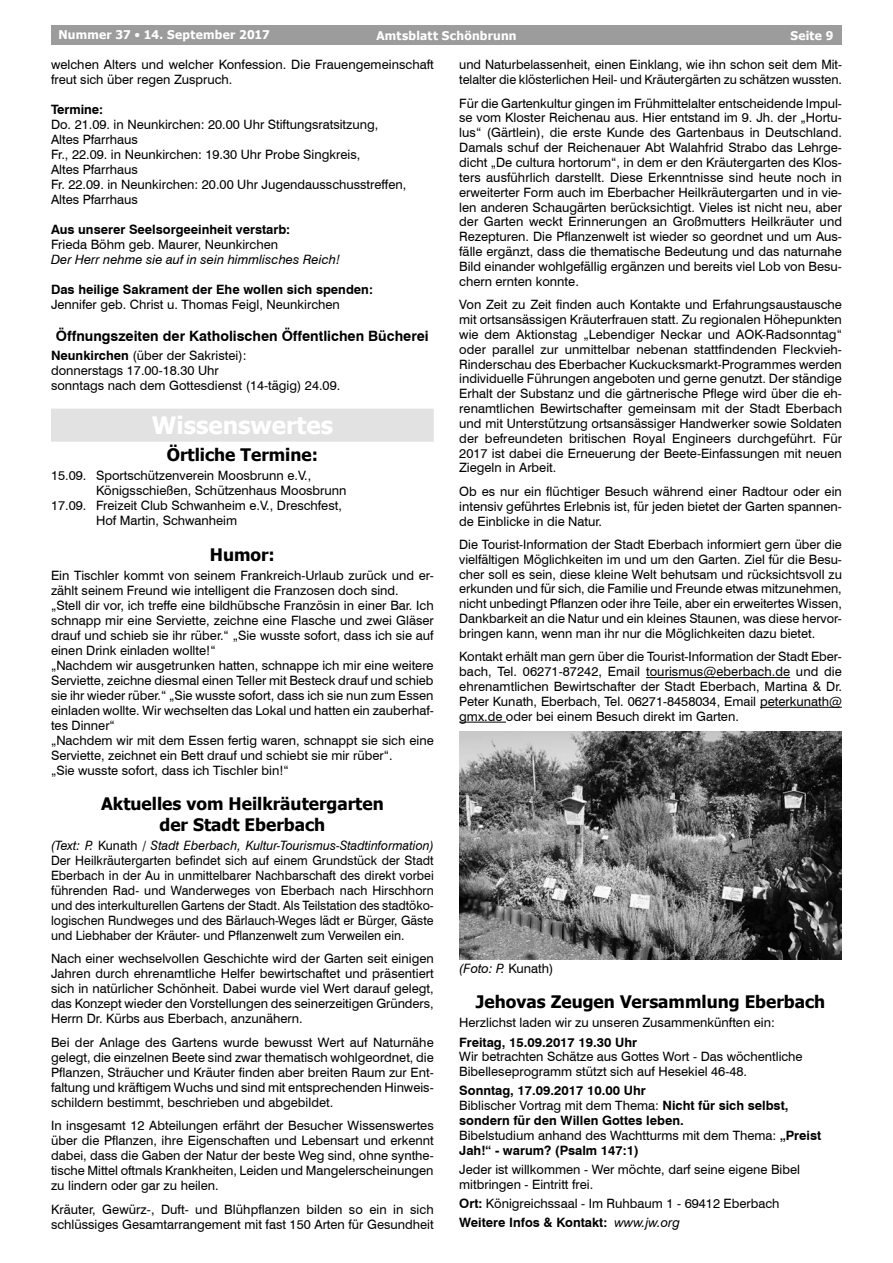
<style>
.page{position:relative;width:893px;height:1263px;background:#fff}
.page>*{position:absolute;margin:0;border:0;box-sizing:border-box;transform-origin:0 0}
.t1{font:700 24px "Tahoma";color:#fff}
.t2{font:700 17.25px/20.4px "Tahoma";color:#000;text-align:center}
.t3{font:700 14.25px "Swiss 721 BT";color:#000}
.t4{font:12.9px/14.9px "Swiss 721 BT";color:#000}
.t5{font:12.9px/15px "Swiss 721 BT";color:#000;text-align:justify;scale:.96 1}
.t6{font:700 12.9px/14.9px "Swiss 721 BT";color:#000}
.t7{font:italic 12.9px "Swiss 721 BT";color:#000}
.t8{font:700 12px "Tahoma";letter-spacing:.02em;color:#fff}
.s1{font-size:9px}
.s2{font-weight:700}
.s3{font-style:italic}
.s4{font-style:normal}
.s5{font-weight:400}
</style>
<div class="page">
<div style="left:51px;top:26px;width:791px;height:19px;background:#9c9c9c"></div>
<hr style="left:646px;top:677px;width:144px;height:1px;background:#000">
<hr style="left:760px;top:707px;width:82px;height:1px;background:#000">
<hr style="left:459px;top:722px;width:47px;height:1px;background:#000">
<div style="left:51px;top:409px;width:383px;height:33px;background:#e2e2e2"></div>
<img style="left:459px;top:732px;width:383px;height:228px">
<p class="t8" style="left:58px;top:27px;width:213px">Nummer 37 <span class="s1">•</span> 14. September 2017</p>
<p class="t8" style="left:376px;top:27px;width:142px">Amtsblatt Schönbrunn</p>
<p class="t8" style="left:790px;top:27px;width:45px">Seite 9</p>
<p class="t4" style="left:459px;top:57px;width:384px">und Naturbelassenheit, einen Einklang, wie ihn schon seit dem Mit&shy;telalter die klösterlichen Heil- und Kräutergärten zu schätzen wussten.</p>
<p class="t4" style="left:459px;top:95px;width:384px;text-align:justify">Für die Gartenkultur gingen im Frühmittelalter entscheidende Impul&shy;se vom Kloster Reichenau aus. Hier entstand im 9. Jh. der „Hortu&shy;lus“ (Gärtlein), die erste Kunde des Gartenbaus in Deutschland.<br>Damals schuf der Reichenauer Abt Walahfrid Strabo das Lehrge&shy;dicht „De cultura hortorum“, in dem er den Kräutergarten des Klos&shy;ters ausführlich darstellt. Diese Erkenntnisse sind heute noch in erweiterter Form auch im Eberbacher Heilkräutergarten und in vie&shy;len anderen Schaugärten berücksichtigt. Vieles ist nicht neu, aber der Garten weckt Erinnerungen an Großmutters Heilkräuter und Rezepturen. Die Pflanzenwelt ist wieder so geordnet und um Aus&shy;fälle ergänzt, dass die thematische Bedeutung und das naturnahe Bild einander wohlgefällig ergänzen und bereits viel Lob von Besu&shy;chern ernten konnte.</p>
<p class="t4" style="left:459px;top:297px;width:384px;text-align:justify">Von Zeit zu Zeit finden auch Kontakte und Erfahrungsaustausche mit ortsansässigen Kräuterfrauen statt. Zu regionalen Höhepunkten wie dem Aktionstag „Lebendiger Neckar und AOK-Radsonntag“ oder parallel zur unmittelbar nebenan stattfindenden Fleckvieh-Rinderschau des Eberbacher Kuckucksmarkt-Programmes werden individuelle Führungen angeboten und gerne genutzt. Der ständige Erhalt der Substanz und die gärtnerische Pflege wird über die eh&shy;renamtlichen Bewirtschafter gemeinsam mit der Stadt Eberbach und mit Unterstützung ortsansässiger Handwerker sowie Soldaten der befreundeten britischen Royal Engineers durchgeführt. Für 2017 ist dabei die Erneuerung der Beete-Einfassungen mit neuen Ziegeln in Arbeit.</p>
<p class="t4" style="left:459px;top:483px;width:384px;text-align:justify">Ob es nur ein flüchtiger Besuch während einer Radtour oder ein intensiv geführtes Erlebnis ist, für jeden bietet der Garten spannen&shy;de Einblicke in die Natur.</p>
<p class="t4" style="left:459px;top:536px;width:384px;text-align:justify">Die Tourist-Information der Stadt Eberbach informiert gern über die vielfältigen Möglichkeiten im und um den Garten. Ziel für die Besu&shy;cher soll es sein, diese kleine Welt behutsam und rücksichtsvoll zu erkunden und für sich, die Familie und Freunde etwas mitzunehmen, nicht unbedingt Pflanzen oder ihre Teile, aber ein erweitertes Wissen, Dankbarkeit an die Natur und ein kleines Staunen, was diese hervor&shy;bringen kann, wenn man ihr nur die Möglichkeiten dazu bietet.</p>
<p class="t4" style="left:459px;top:649px;width:384px;text-align:justify">Kontakt erhält man gern über die Tourist-Information der Stadt Eber&shy;bach, Tel. 06271-87242, Email tourismus@eberbach.de und die ehrenamtlichen Bewirtschafter der Stadt Eberbach, Martina &amp; Dr.<br>Peter Kunath, Eberbach, Tel. 06271-8458034, Email peterkunath@ gmx.de oder bei einem Besuch direkt im Garten.</p>
<p class="t4" style="left:51px;top:57px;width:384px">welchen Alters und welcher Konfession. Die Frauengemeinschaft freut sich über regen Zuspruch.</p>
<p class="t6" style="left:51px;top:102px;width:54px">Termine:</p>
<p class="t4" style="left:51px;top:117px;width:357px">Do. 21.09. in Neunkirchen: 20.00 Uhr Stiftungsratsitzung, Altes Pfarrhaus<br>Fr., 22.09. in Neunkirchen: 19.30 Uhr Probe Singkreis,<br>Altes Pfarrhaus<br>Fr. 22.09. in Neunkirchen: 20.00 Uhr Jugendausschusstreffen, Altes Pfarrhaus</p>
<p class="t6" style="left:51px;top:222px;width:241px">Aus unserer Seelsorgeeinheit verstarb:</p>
<p class="t4" style="left:51px;top:237px;width:229px">Frieda Böhm geb. Maurer, Neunkirchen</p>
<p class="t7" style="left:51px;top:251px;width:291px">Der Herr nehme sie auf in sein himmlisches Reich!</p>
<p class="t6" style="left:51px;top:282px;width:323px">Das heilige Sakrament der Ehe wollen sich spenden:</p>
<p class="t4" style="left:51px;top:297px;width:290px">Jennifer geb. Christ u. Thomas Feigl, Neunkirchen</p>
<p class="t3" style="left:56px;top:326px;width:374px">Öffnungszeiten der Katholischen Öffentlichen Bücherei</p>
<p class="t4" style="left:51px;top:348px;width:291px"><span class="s2">Neunkirchen</span> (über der Sakristei):<br>donnerstags 17.00-18.30 Uhr<br>sonntags nach dem Gottesdienst (14-tägig) 24.09.</p>
<h1 class="t1" style="left:152px;top:409px;width:183px">Wissenswertes</h1>
<h2 class="t2" style="left:167px;top:445px;width:153px">Örtliche Termine:</h2>
<p class="t4" style="left:51px;top:468px;width:262px">15.09. Sportschützenverein Moosbrunn e.V.,</p>
<p class="t4" style="left:96px;top:483px;width:252px">Königsschießen, Schützenhaus Moosbrunn</p>
<p class="t4" style="left:51px;top:498px;width:292px">17.09. Freizeit Club Schwanheim e.V., Dreschfest,</p>
<p class="t4" style="left:96px;top:513px;width:143px">Hof Martin, Schwanheim</p>
<h2 class="t2" style="left:210px;top:545px;width:67px">Humor:</h2>
<p class="t4" style="left:51px;top:567px;width:384px">Ein Tischler kommt von seinem Frankreich-Urlaub zurück und er&shy;zählt seinem Freund wie intelligent die Franzosen doch sind.<br>„Stell dir vor, ich treffe eine bildhübsche Französin in einer Bar. Ich schnapp mir eine Serviette, zeichne eine Flasche und zwei Gläser drauf und schieb sie ihr rüber.“ „Sie wusste sofort, dass ich sie auf einen Drink einladen wollte!“<br>„Nachdem wir ausgetrunken hatten, schnappe ich mir eine weitere Serviette, zeichne diesmal einen Teller mit Besteck drauf und schieb sie ihr wieder rüber.“ „Sie wusste sofort, dass ich sie nun zum Essen einladen wollte. Wir wechselten das Lokal und hatten ein zauberhaf&shy;tes Dinner“<br>„Nachdem wir mit dem Essen fertig waren, schnappt sie sich eine Serviette, zeichnet ein Bett drauf und schiebt sie mir rüber“.<br>„Sie wusste sofort, dass ich Tischler bin!“</p>
<h2 class="t2" style="left:101px;top:794px;width:284px">Aktuelles vom Heilkräutergarten der Stadt Eberbach</h2>
<p class="t5" style="left:51px;top:837px;width:400px"><span class="s3">(Text: P.</span> Kunath / <span class="s3">Stadt Eberbach, Kultur-Tourismus-Stadtinformation)<br></span>Der Heilkräutergarten befindet sich auf einem Grundstück der Stadt Eberbach in der Au in unmittelbarer Nachbarschaft des direkt vorbei führenden Rad- und Wanderweges von Eberbach nach Hirschhorn und des interkulturellen Gartens der Stadt. Als Teilstation des stadtöko&shy;logischen Rundweges und des Bärlauch-Weges lädt er Bürger, Gäste und Liebhaber der Kräuter- und Pflanzenwelt zum Verweilen ein.</p>
<p class="t4" style="left:51px;top:951px;width:384px;text-align:justify">Nach einer wechselvollen Geschichte wird der Garten seit einigen Jahren durch ehrenamtliche Helfer bewirtschaftet und präsentiert sich in natürlicher Schönheit. Dabei wurde viel Wert darauf gelegt, das Konzept wieder den Vorstellungen des seinerzeitigen Gründers, Herrn Dr. Kürbs aus Eberbach, anzunähern.</p>
<p class="t4" style="left:51px;top:1034px;width:384px;text-align:justify">Bei der Anlage des Gartens wurde bewusst Wert auf Naturnähe gelegt, die einzelnen Beete sind zwar thematisch wohlgeordnet, die Pflanzen, Sträucher und Kräuter finden aber breiten Raum zur Ent&shy;faltung und kräftigem Wuchs und sind mit entsprechenden Hinweis&shy;schildern bestimmt, beschrieben und abgebildet.</p>
<p class="t4" style="left:51px;top:1118px;width:384px;text-align:justify">In insgesamt 12 Abteilungen erfährt der Besucher Wissenswertes über die Pflanzen, ihre Eigenschaften und Lebensart und erkennt dabei, dass die Gaben der Natur der beste Weg sind, ohne synthe&shy;tische Mittel oftmals Krankheiten, Leiden und Mangelerscheinungen zu lindern oder gar zu heilen.</p>
<p class="t4" style="left:51px;top:1201px;width:384px">Kräuter, Gewürz-, Duft- und Blühpflanzen bilden so ein in sich schlüssiges Gesamtarrangement mit fast 150 Arten für Gesundheit</p>
<p class="t7" style="left:459px;top:960px;width:96px">(Foto: P. <span class="s4">Kunath)</span></p>
<h2 class="t2" style="left:476px;top:992px;width:351px">Jehovas Zeugen Versammlung Eberbach</h2>
<p class="t4" style="left:459px;top:1015px;width:317px">Herzlichst laden wir zu unseren Zusammenkünften ein:</p>
<p class="t6" style="left:459px;top:1034px;width:179px">Freitag, 15.09.2017 19.30 Uhr</p>
<p class="t4" style="left:459px;top:1049px;width:345px">Wir betrachten Schätze aus Gottes Wort - Das wöchentliche<br>Bibelleseprogramm stützt sich auf Hesekiel 46-48.</p>
<p class="t6" style="left:459px;top:1083px;width:363px">Sonntag, 17.09.2017 10.00 Uhr<br><span class="s5">Biblischer Vortrag mit dem Thema:</span> Nicht für sich selbst, sondern für den Willen Gottes leben.<br><span class="s5">Bibelstudium anhand des Wachtturms mit dem Thema:</span> „Preist Jah!“ - warum? (Psalm 147:1)</p>
<p class="t4" style="left:459px;top:1161px;width:342px">Jeder ist willkommen - Wer möchte, darf seine eigene Bibel mitbringen - Eintritt frei.</p>
<p class="t4" style="left:459px;top:1193px;width:322px;line-height:19px"><span class="s2">Ort:</span> Königreichssaal - Im Ruhbaum 1 - 69412 Eberbach<br><span class="s2">Weitere Infos &amp; Kontakt:</span> <span class="s3">www.jw.org</span></p>
</div>
